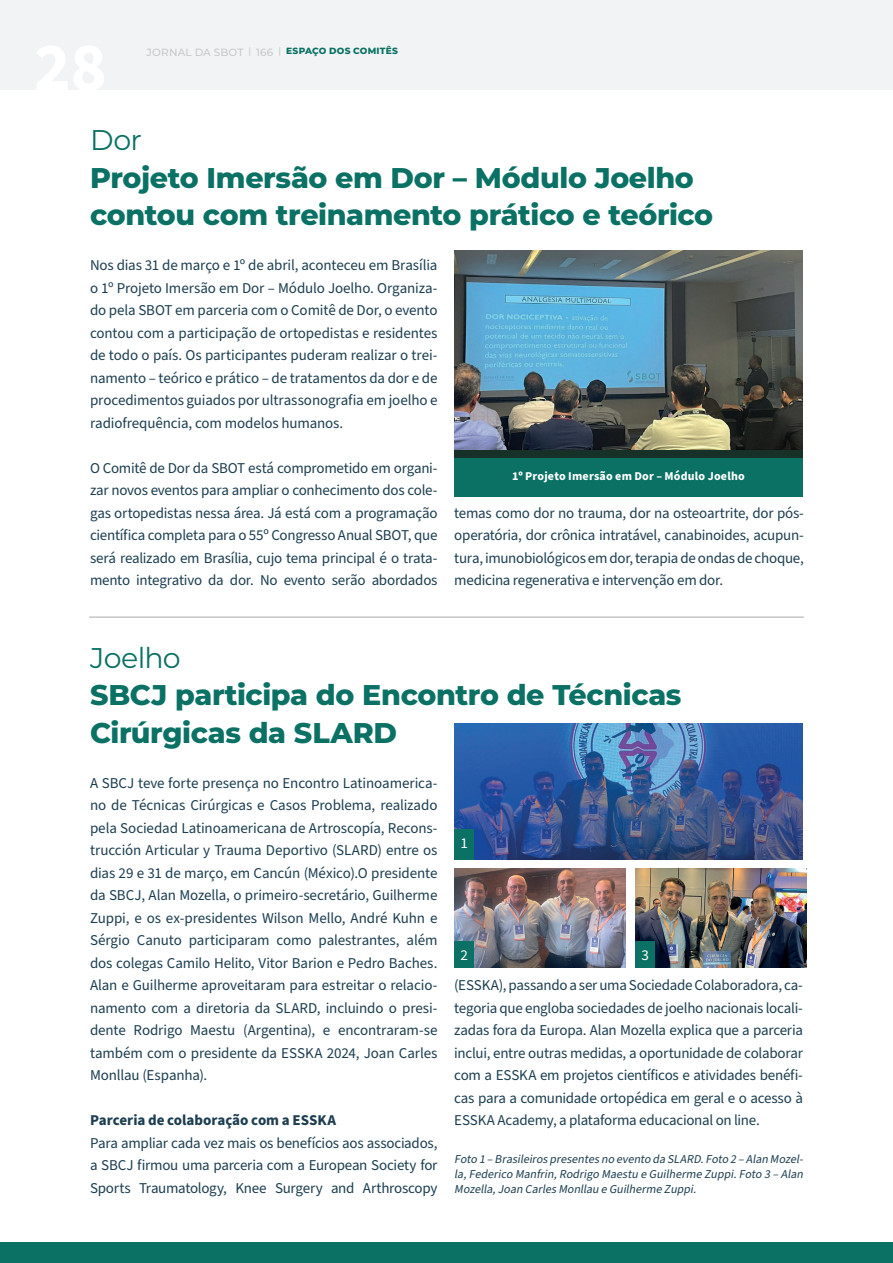
<style>
.page{position:relative;width:893px;height:1263px;background:#fff}
.page>*{position:absolute;margin:0;border:0;box-sizing:border-box;transform-origin:0 0}
.t1{font:800 28.5px/37.5px "Montserrat";letter-spacing:-.015em;color:#0a7164}
.t2{font:28.5px "Montserrat";letter-spacing:-.025em;color:#0a7164}
.t3{font:15px/22.5px "Source Sans Pro";letter-spacing:-.015em;color:#1c3e50;text-align:justify}
.t4{font:700 15px "Source Sans Pro";letter-spacing:-.005em;color:#1c3e50}
.t5{font:15px "Source Sans Pro";color:#fff}
.t6{font:italic 12px/15px "Source Sans Pro";color:#1c3e50;text-align:justify}
.t7{font:700 12px "Source Sans Pro";letter-spacing:.015em;color:#fff}
.t8{font:800 9px "Montserrat";letter-spacing:.025em;color:#0a7164}
.s1{font-weight:500;font-size:10.5px;color:#c7c8ca}
.s2{font-weight:500;color:#c7c8ca}
</style>
<div class="page">
<div style="left:0;top:0;width:893px;height:90px;background:#f2f3f4"></div>
<div style="left:0;top:1242px;width:893px;height:21px;background:#0a7164"></div>
<svg style="left:454px;top:449px;width:349px;height:10px;background:#1b3b32"></svg>
<img style="left:454px;top:250px;width:349px;height:199px">
<hr style="left:89px;top:617px;width:715px;height:1px;background:#a8a9ad">
<img style="left:454px;top:723px;width:349px;height:137px">
<img style="left:454px;top:868px;width:171px;height:100px">
<img style="left:635px;top:868px;width:172px;height:100px">
<div style="left:454px;top:459px;width:349px;height:38px;background:#0a7164"></div>
<div style="left:454px;top:829px;width:20px;height:31px;background:#0a7164"></div>
<div style="left:454px;top:941px;width:20px;height:27px;background:#0a7164"></div>
<div style="left:635px;top:941px;width:20px;height:27px;background:#0a7164"></div>
<p class="t8" style="left:147px;top:44px;width:253px"><span class="s1">JORNAL DA SBOT</span> <span class="s2">|</span> <span class="s1">166</span> <span class="s2">|</span> ESPAÇO DOS COMITÊS</p>
<h1 class="t2" style="left:90px;top:120px;width:53px">Dor</h1>
<h1 class="t1" style="left:90px;top:157px;width:625px">Projeto Imersão em Dor – Módulo Joelho contou com treinamento prático e teórico</h1>
<p class="t3" style="left:90px;top:254px;width:349px">Nos dias 31 de março e 1º de abril, aconteceu em Brasília o 1º Projeto Imersão em Dor – Módulo Joelho. Organiza&shy;do pela SBOT em parceria com o Comitê de Dor, o evento contou com a participação de ortopedistas e residentes de todo o país. Os participantes puderam realizar o trei&shy;namento – teórico e prático – de tratamentos da dor e de procedimentos guiados por ultrassonografia em joelho e radiofrequência, com modelos humanos.</p>
<p class="t3" style="left:90px;top:457px;width:349px">O Comitê de Dor da SBOT está comprometido em organi&shy;zar novos eventos para ampliar o conhecimento dos cole&shy;gas ortopedistas nessa área. Já está com a programação científica completa para o 55º Congresso Anual SBOT, que será realizado em Brasília, cujo tema principal é o trata&shy;mento integrativo da dor. No evento serão abordados</p>
<p class="t7" style="left:512px;top:468px;width:234px">1º Projeto Imersão em Dor – Módulo Joelho</p>
<p class="t3" style="left:454px;top:502px;width:351px">temas como dor no trauma, dor na osteoartrite, dor pós&shy;operatória, dor crônica intratável, canabinoides, acupun&shy;tura, imunobiológicos em dor, terapia de ondas de choque, medicina regenerativa e intervenção em dor.</p>
<h1 class="t2" style="left:90px;top:638px;width:92px">Joelho</h1>
<h1 class="t1" style="left:90px;top:675px;width:593px">SBCJ participa do Encontro de Técnicas<br>Cirúrgicas da SLARD</h1>
<p class="t3" style="left:90px;top:772px;width:349px">A SBCJ teve forte presença no Encontro Latinoamerica&shy;no de Técnicas Cirúrgicas e Casos Problema, realizado pela Sociedad Latinoamericana de Artroscopía, Recons&shy;trucción Articular y Trauma Deportivo (SLARD) entre os dias 29 e 31 de março, em Cancún (México).O presidente da SBCJ, Alan Mozella, o primeiro-secretário, Guilherme Zuppi, e os ex-presidentes Wilson Mello, André Kuhn e Sérgio Canuto participaram como palestrantes, além dos colegas Camilo Helito, Vitor Barion e Pedro Baches.<br>Alan e Guilherme aproveitaram para estreitar o relacio&shy;namento com a diretoria da SLARD, incluindo o presi&shy;dente Rodrigo Maestu (Argentina), e encontraram-se também com o presidente da ESSKA 2024, Joan Carles Monllau (Espanha).</p>
<p class="t4" style="left:90px;top:1110px;width:248px">Parceria de colaboração com a ESSKA</p>
<p class="t3" style="left:90px;top:1132px;width:349px">Para ampliar cada vez mais os benefícios aos associados, a SBCJ firmou uma parceria com a European Society for Sports Traumatology, Knee Surgery and Arthroscopy</p>
<p class="t5" style="left:461px;top:833px;width:9px">1</p>
<p class="t5" style="left:461px;top:945px;width:9px">2</p>
<p class="t5" style="left:642px;top:945px;width:9px">3</p>
<p class="t3" style="left:454px;top:974px;width:350px">(ESSKA), passando a ser uma Sociedade Colaboradora, ca&shy;tegoria que engloba sociedades de joelho nacionais locali&shy;zadas fora da Europa. Alan Mozella explica que a parceria inclui, entre outras medidas, a oportunidade de colaborar com a ESSKA em projetos científicos e atividades benéfi&shy;cas para a comunidade ortopédica em geral e o acesso à ESSKA Academy, a plataforma educacional on line.</p>
<p class="t6" style="left:454px;top:1151px;width:353px">Foto 1 –Brasileirospresentesno evento da SLARD.Foto 2 –Alan Mozel&shy;la,Federico Manfrin,Rodrigo Maestu e Guilherme Zuppi.Foto 3 –Alan Mozella,Joan CarlesMonllau e Guilherme Zuppi.</p>
</div>
